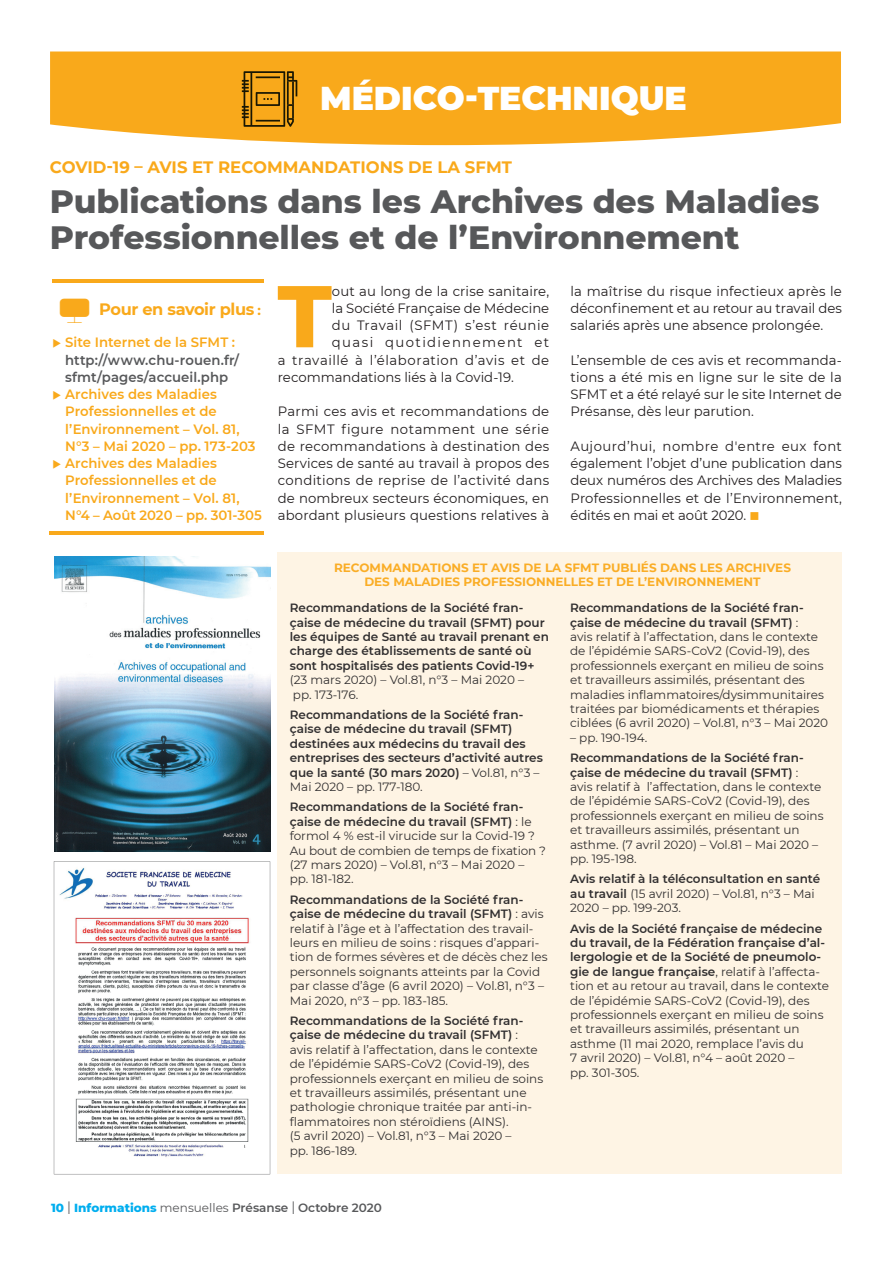
<style>
.page{position:relative;width:893px;height:1263px;background:#fff}
.page>*{position:absolute;margin:0;border:0;box-sizing:border-box;transform-origin:0 0}
.t1{font:800 87.45px "Montserrat";color:#f9a91b}
.t2{font:800 33px/36px "Montserrat";letter-spacing:-.005em;color:#57585a}
.t3{font:900 33px "Montserrat";color:#fff}
.t4{font:28.65px "Panton Icons A Fill";color:#f9a91b}
.t5{font:700 16.5px "Montserrat";letter-spacing:-.005em;color:#f9a91b}
.t6{font:700 16.5px "Montserrat";letter-spacing:-.025em;color:#f9a91b}
.t7{font:13.5px/17.2px "Montserrat";letter-spacing:.005em;color:#231f20;text-align:justify}
.t8{font:600 13.5px/17.2px "Montserrat";letter-spacing:.005em;color:#f9a91b}
.t9{font:600 13.5px/17.2px "Montserrat";letter-spacing:.005em;color:#57585a}
.t10{font:13.5px "Montserrat";letter-spacing:.04em;color:#231f20}
.t11{font:13.5px "Montserrat";letter-spacing:.105em;color:#231f20}
.t12{font:12px/14.4px "Montserrat";color:#312f30}
.t13{font:600 12px/14.4px "Montserrat";color:#312f30}
.t14{font:700 12px/14.4px "Montserrat";color:#faad26;text-align:center}
.t15{font:600 12px "Montserrat";color:#57585a}
.s1{color:#f9a91b}
.s2{font-size:13.5px}
.s3{font-weight:400}
.s4{font-weight:600}
.s5{font-weight:800;color:#00aeef}
.s6{font-weight:400;font-size:16.8px}
</style>
<div class="page">
<svg style="left:50px;top:52px;width:791px;height:93px;background:#f9af2c"></svg>
<svg style="left:242px;top:71px;width:55px;height:56px;background:#b47c13"></svg>
<hr style="left:52px;top:280px;width:212px;height:3px;background:#f9a91b">
<hr style="left:49px;top:532px;width:215px;height:3px;background:#f9a91b">
<div style="left:277px;top:552px;width:565px;height:622px;background:#fef4e4"></div>
<img style="left:54px;top:556px;width:216px;height:296px">
<svg style="left:54px;top:861px;width:216px;height:313px"></svg>
<h2 class="t3" style="left:320px;top:73px;width:368px">MÉDICO-TECHNIQUE</h2>
<h3 class="t5" style="left:50px;top:155px;width:463px">COVID-19 – AVIS ET RECOMMANDATIONS DE LA SFMT</h3>
<h2 class="t2" style="left:50px;top:182px;width:771px">Publications dans les Archives des Maladies<br>Professionnelles et de l’Environnement</h2>
<h1 class="t1" style="left:277px;top:252px;width:56px">T</h1>
<p class="t7" style="left:332px;top:282px;width:219px">out au long de la crise sanitaire,</p>
<p class="t7" style="left:570px;top:282px;width:273px">la maîtrise du risque infectieux après le déconfinement et au retour au travail des salariés après une absence prolongée.</p>
<p class="t7" style="left:570px;top:351px;width:273px">L’ensemble de ces avis et recommanda&shy;tions a été mis en ligne sur le site de la SFMT et a été relayé sur le site Internet de Présanse, dès leur parution.</p>
<p class="t7" style="left:570px;top:437px;width:273px">Aujourd’hui, nombre d'entre eux font également l’objet d’une publication dans deux numéros des Archives des Maladies Professionnelles et de l’Environnement, édités en mai et août 2020. <span class="s1">■</span></p>
<h3 class="t4" style="left:57px;top:297px;width:37px">A</h3>
<h3 class="t6" style="left:99px;top:298px;width:163px">Pour en savoir plus <span class="s2">:</span></h3>
<p class="t9" style="left:65px;top:333px;width:175px;text-indent:-13px"><span class="s1">◆ Site Internet de la SFMT : </span>http://www.chu-rouen.fr/ sfmt/pages/accueil.php</p>
<p class="t8" style="left:65px;top:385px;width:192px;text-indent:-13px">◆ Archives des Maladies<br>Professionnelles et de l’Environnement – Vol. 81,<br>N°3 – Mai 2020 – pp. 173-203</p>
<p class="t8" style="left:65px;top:454px;width:198px;text-indent:-13px">◆ Archives des Maladies<br>Professionnelles et de l’Environnement – Vol. 81,<br>N°4 – Août 2020 – pp. 301-305</p>
<p class="t7" style="left:332px;top:299px;width:219px">la Société Française de Médecine</p>
<p class="t10" style="left:332px;top:316px;width:219px">du Travail (SFMT) s’est réunie</p>
<p class="t11" style="left:332px;top:333px;width:219px">quasi quotidiennement et</p>
<p class="t10" style="left:278px;top:350px;width:273px">a travaillé à l’élaboration d’avis et de</p>
<p class="t7" style="left:278px;top:368px;width:238px">recommandations liés à la Covid-19.</p>
<p class="t7" style="left:278px;top:402px;width:273px">Parmi ces avis et recommandations de la SFMT figure notamment une série de recommandations à destination des Services de santé au travail à propos des conditions de reprise de l’activité dans de nombreux secteurs économiques, en abordant plusieurs questions relatives à</p>
<p class="t14" style="left:334px;top:560px;width:458px">RECOMMANDATIONS ET AVIS DE LA SFMT PUBLIÉS DANS LES ARCHIVES<br>DES MALADIES PROFESSIONNELLES ET DE L’ENVIRONNEMENT</p>
<p class="t13" style="left:290px;top:600px;width:261px">Recommandations de la Société fran&shy;çaise de médecine du travail (SFMT) pour les équipes de Santé au travail prenant en charge des établissements de santé où sont hospitalisés des patients Covid-19+</p>
<p class="t12" style="left:290px;top:672px;width:236px">(23 mars 2020) – Vol.81, n°3 – Mai 2020 – pp. 173-176.</p>
<p class="t13" style="left:290px;top:707px;width:255px">Recommandations de la Société fran&shy;çaise de médecine du travail (SFMT) destinées aux médecins du travail des entreprises des secteurs d’activité autres que la santé (30 mars 2020) <span class="s3">– Vol.81, n°3 – Mai 2020 – pp. 177-180.</span></p>
<p class="t12" style="left:290px;top:799px;width:258px"><span class="s4">Recommandations de la Société fran&shy;çaise de médecine du travail (SFMT)</span> : le formol 4 % est-il virucide sur la Covid-19 ?<br>Au bout de combien de temps de fixation ? (27 mars 2020) – Vol.81, n°3 – Mai 2020 –<br>pp. 181-182.</p>
<p class="t12" style="left:290px;top:892px;width:259px"><span class="s4">Recommandations de la Société fran&shy;çaise de médecine du travail (SFMT)</span> : avis relatif à l’âge et à l’affectation des travail&shy;leurs en milieu de soins : risques d’appari&shy;tion de formes sévères et de décès chez les personnels soignants atteints par la Covid par classe d’âge (6 avril 2020) – Vol.81, n°3 – Mai 2020, n°3 – pp. 183-185.</p>
<p class="t12" style="left:290px;top:1013px;width:255px"><span class="s4">Recommandations de la Société fran&shy;çaise de médecine du travail (SFMT)</span> : avis relatif à l’affectation, dans le contexte de l’épidémie SARS-CoV2 (Covid-19), des professionnels exerçant en milieu de soins et travailleurs assimilés, présentant une pathologie chronique traitée par anti-in&shy;flammatoires non stéroïdiens (AINS).<br>(5 avril 2020) – Vol.81, n°3 – Mai 2020 –<br>pp. 186-189.</p>
<p class="t15" style="left:51px;top:1199px;width:332px"><span class="s5">10</span> <span class="s6">l</span> <span class="s5">Informations</span> <span class="s3">mensuelles</span> Présanse <span class="s6">l</span> Octobre 2020</p>
<p class="t12" style="left:570px;top:600px;width:259px"><span class="s4">Recommandations de la Société fran&shy;çaise de médecine du travail (SFMT)</span> :<br>avis relatif à l’affectation, dans le contexte de l’épidémie SARS-CoV2 (Covid-19), des professionnels exerçant en milieu de soins et travailleurs assimilés, présentant des maladies inflammatoires/dysimmunitaires traitées par biomédicaments et thérapies ciblées (6 avril 2020) – Vol.81, n°3 – Mai 2020</p>
<p class="t12" style="left:570px;top:730px;width:79px">– pp. 190-194.</p>
<p class="t12" style="left:570px;top:750px;width:255px"><span class="s4">Recommandations de la Société fran&shy;çaise de médecine du travail (SFMT)</span> : avis relatif à l’affectation, dans le contexte de l’épidémie SARS-CoV2 (Covid-19), des professionnels exerçant en milieu de soins et travailleurs assimilés, présentant un asthme. (7 avril 2020) – Vol.81 – Mai 2020 – pp. 195-198.</p>
<p class="t13" style="left:570px;top:871px;width:252px">Avis relatif à la téléconsultation en santé au travail <span class="s3">(15 avril 2020) – Vol.81, n°3 – Mai<br>2020 – pp. 199-203.</span></p>
<p class="t12" style="left:570px;top:921px;width:261px"><span class="s4">Avis de la Société française de médecine du travail, de la Fédération française d’al&shy;lergologie et de la Société de pneumolo&shy;gie de langue française</span>, relatif à l’affecta&shy;tion et au retour au travail, dans le contexte de l’épidémie SARS-CoV2 (Covid-19), des professionnels exerçant en milieu de soins et travailleurs assimilés, présentant un asthme (11 mai 2020, remplace l’avis du<br>7 avril 2020) – Vol.81, n°4 – août 2020 –<br>pp. 301-305.</p>
</div>
